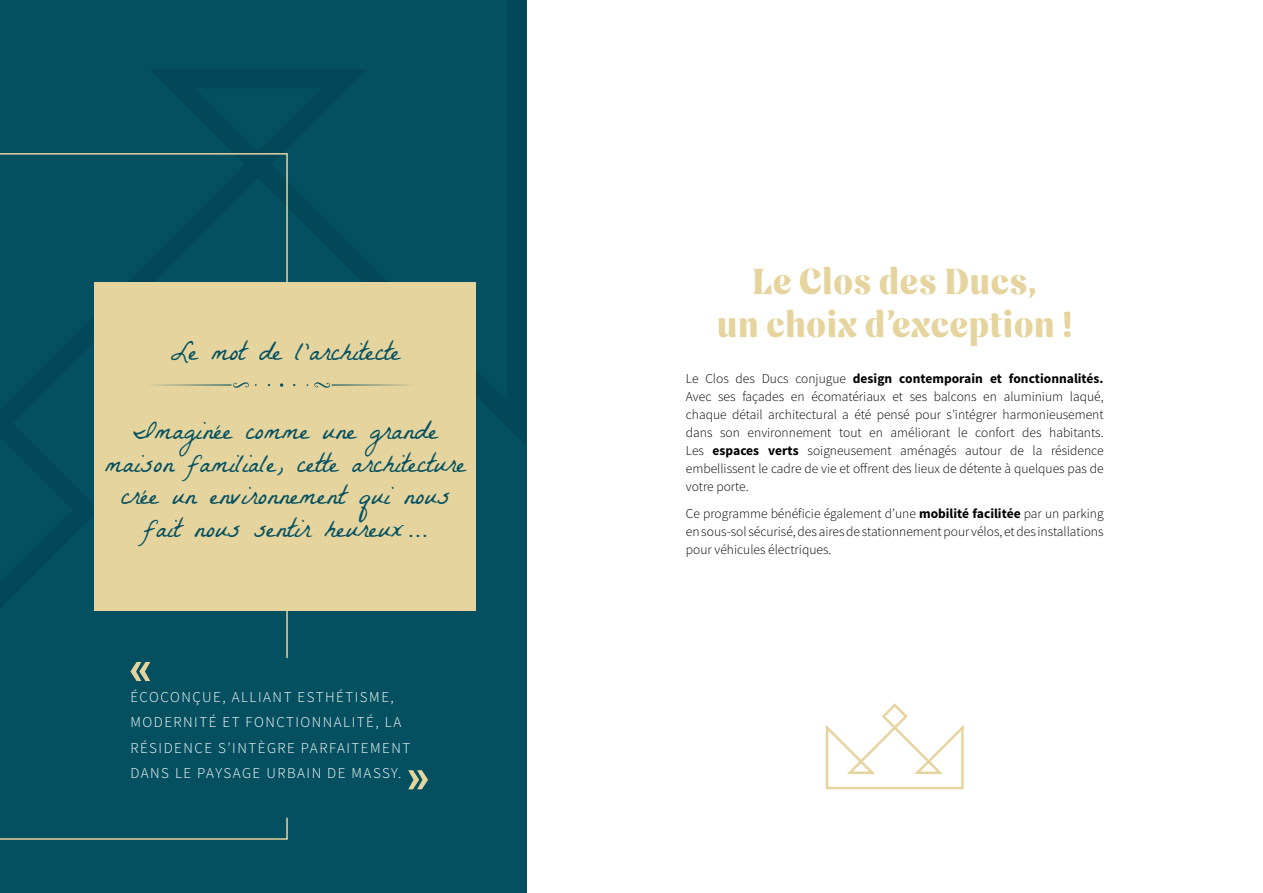
<style>
.page{position:relative;width:1263px;height:893px;background:#fff}
.page>*{position:absolute;margin:0;border:0;box-sizing:border-box;transform-origin:0 0}
.t1{font:800 36px/43.2px "Nave";color:#e6d49e;text-align:center}
.t2{font:27px/32.4px "La Belle Aurore";color:#045060;text-align:center}
.t3{font:300 15px/25.5px "Source Sans Pro";letter-spacing:.1em;color:#fff}
.t4{font:300 13.5px/18px "Source Sans Pro";color:#000;text-align:justify}
.s1{font-weight:700}
</style>
<div class="page">
<div style="left:0;top:0;width:526px;height:893px;background:#045060"></div>
<svg style="left:0;top:153px;width:288px;height:687px"></svg>
<div style="left:95px;top:282px;width:381px;height:329px;background:#e6d49e"></div>
<svg style="left:130px;top:662px;width:20px;height:19px"></svg>
<svg style="left:408px;top:770px;width:20px;height:19px"></svg>
<svg style="left:150px;top:382px;width:99px;height:6px"></svg>
<svg style="left:314px;top:382px;width:99px;height:6px"></svg>
<svg style="left:280px;top:383px;width:3px;height:4px"></svg>
<svg style="left:826px;top:703px;width:138px;height:86px"></svg>
<h2 class="t2" style="left:171px;top:334px;width:231px">Le mot de l’architecte</h2>
<h2 class="t2" style="left:105px;top:414px;width:362px">Imaginée comme une grande maison familiale, cette architecture crée un environnement qui nous fait nous sentir heureux…</h2>
<p class="t3" style="left:130px;top:684px;width:281px">ÉCOCONÇUE, ALLIANT ESTHÉTISME, MODERNITÉ ET FONCTIONNALITÉ, LA RÉSIDENCE S’INTÈGRE PARFAITEMENT DANS LE PAYSAGE URBAIN DE MASSY.</p>
<h1 class="t1" style="left:717px;top:259px;width:357px">Le Clos des Ducs,<br>un choix d’exception !</h1>
<p class="t4" style="left:686px;top:370px;width:419px">Le Clos des Ducs conjugue <span class="s1">design contemporain et fonctionnalités.<br></span>Avec ses façades en écomatériaux et ses balcons en aluminium laqué, chaque détail architectural a été pensé pour s’intégrer harmonieusement dans son environnement tout en améliorant le confort des habitants.<br>Les <span class="s1">espaces verts</span> soigneusement aménagés autour de la résidence embellissent le cadre de vie et offrent des lieux de détente à quelques pas de votre porte.</p>
<p class="t4" style="left:686px;top:504px;width:419px">Ce programme bénéficie également d’une <span class="s1">mobilité facilitée</span> par un parking en sous-sol sécurisé, des aires de stationnement pour vélos, et des installations pour véhicules électriques.</p>
</div>
